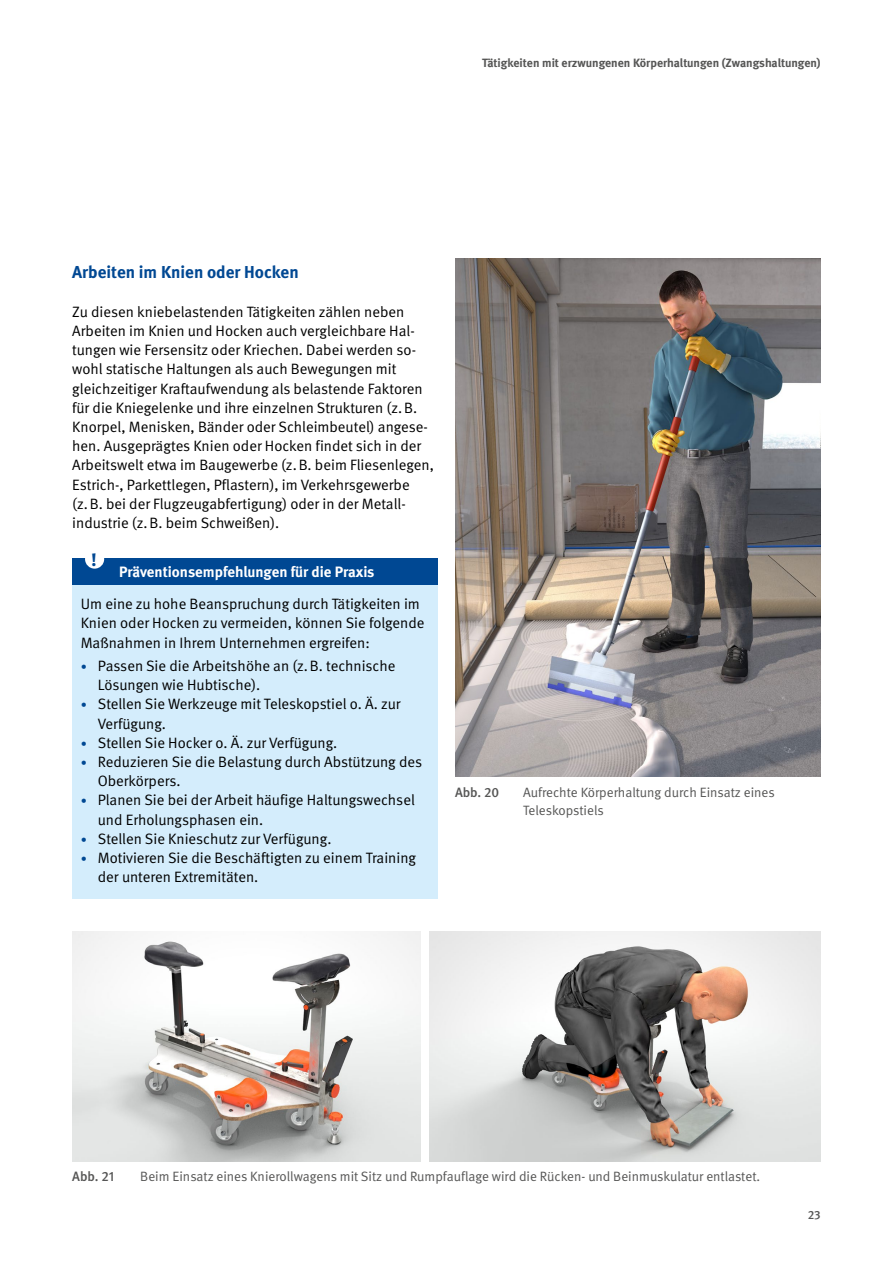
<style>
.page{position:relative;width:893px;height:1263px;background:#fff}
.page>*{position:absolute;margin:0;border:0;box-sizing:border-box;transform-origin:0 0}
.t1{font:700 18px "DGUV Meta Serif";color:#004893}
.Überschriften_H2_ohne_Zahl{font:700 17.25px "DGUV Meta";color:#004893}
.Fließtext_FT{font:15px/19.2px "DGUV Meta";color:#000}
.Fließtext_STG_FT{font:15px/19.2px "DGUV Meta";color:#000}
.Fließtext_STG_Titel{font:700 15px "DGUV Meta";color:#fff}
.t2{font:13.5px/18px "DGUV Meta";color:#565655}
.t3{font:500 13.5px "DGUV Meta";letter-spacing:-.005em;color:#565655}
.t4{font:700 12px "DGUV Meta";color:#565655}
.t5{font:500 12px "DGUV Meta";color:#565655}
.s1{font-size:12px;color:#004893}
</style>
<div class="page">
<div style="left:72px;top:558px;width:366px;height:28px;background:#004893"></div>
<div style="left:72px;top:586px;width:366px;height:74px;background:#d4edfc"></div>
<div style="left:72px;top:651px;width:366px;height:56px;background:#d4edfc"></div>
<div style="left:72px;top:689px;width:366px;height:56px;background:#d4edfc"></div>
<div style="left:72px;top:728px;width:366px;height:36px;background:#d4edfc"></div>
<div style="left:72px;top:747px;width:366px;height:56px;background:#d4edfc"></div>
<div style="left:72px;top:785px;width:366px;height:56px;background:#d4edfc"></div>
<div style="left:72px;top:824px;width:366px;height:36px;background:#d4edfc"></div>
<div style="left:72px;top:843px;width:366px;height:56px;background:#d4edfc"></div>
<img style="left:455px;top:259px;width:366px;height:518px">
<img style="left:72px;top:931px;width:349px;height:231px">
<img style="left:429px;top:931px;width:392px;height:231px">
<div style="left:85px;top:549px;width:19px;height:20px;background:#fff;border-radius:50%"></div>
<p class="t4" style="left:482px;top:56px;width:340px">Tätigkeiten mit erzwungenen Körperhaltungen (Zwangshaltungen)</p>
<h2 class="Überschriften_H2_ohne_Zahl" style="left:72px;top:262px;width:228px">Arbeiten im Knien oder Hocken</h2>
<p class="Fließtext_FT" style="left:72px;top:302px;width:363px">Zu diesen kniebelastenden Tätigkeiten zählen neben Arbeiten im Knien und Hocken auch vergleichbare Hal&shy;tungen wie Fersensitz oder Kriechen. Dabei werden so&shy;wohl statische Haltungen als auch Bewegungen mit gleichzeitiger Kraftaufwendung als belastende Faktoren für die Kniegelenke und ihre einzelnen Strukturen (z.B.<br>Knorpel, Menisken, Bänder oder Schleimbeutel) angese&shy;hen. Ausgeprägtes Knien oder Hocken findet sich in der Arbeitswelt etwa im Baugewerbe (z.B. beim Fliesenlegen, Estrich-, Parkettlegen, Pflastern), im Verkehrsgewerbe (z.B. bei der Flugzeugabfertigung) oder in der Metall&shy;industrie (z.B. beim Schweißen).</p>
<p class="Fließtext_STG_Titel" style="left:119px;top:562px;width:257px">Präventionsempfehlungen für die Praxis</p>
<p class="Fließtext_STG_FT" style="left:81px;top:595px;width:345px">Um eine zu hohe Beanspruchung durch Tätigkeiten im<br>Knien oder Hocken zu vermeiden, können Sie folgende<br>Maßnahmen in Ihrem Unternehmen ergreifen:</p>
<p class="Fließtext_FT" style="left:98px;top:656px;width:299px;text-indent:-17px"><span class="s1">•</span> Passen Sie die Arbeitshöhe an (z.B. technische<br>Lösungen wie Hubtische).</p>
<p class="Fließtext_FT" style="left:98px;top:695px;width:304px;text-indent:-17px"><span class="s1">•</span> Stellen Sie Werkzeuge mit Teleskopstiel o. Ä. zur<br>Verfügung.</p>
<p class="Fließtext_FT" style="left:81px;top:733px;width:258px"><span class="s1">•</span> Stellen Sie Hocker o. Ä. zur Verfügung.</p>
<p class="Fließtext_FT" style="left:98px;top:752px;width:326px;text-indent:-17px"><span class="s1">•</span> Reduzieren Sie die Belastung durch Abstützung des<br>Oberkörpers.</p>
<p class="Fließtext_FT" style="left:98px;top:791px;width:319px;text-indent:-17px"><span class="s1">•</span> Planen Sie bei der Arbeit häufige Haltungswechsel und Erholungsphasen ein.</p>
<p class="Fließtext_FT" style="left:81px;top:829px;width:252px"><span class="s1">•</span> Stellen Sie Knieschutz zur Verfügung.</p>
<p class="Fließtext_FT" style="left:98px;top:848px;width:320px;text-indent:-17px"><span class="s1">•</span> Motivieren Sie die Beschäftigten zu einem Training der unteren Extremitäten.</p>
<p class="t1" style="left:91px;top:549px;width:7px">!</p>
<p class="t3" style="left:455px;top:784px;width:46px">Abb. 20</p>
<p class="t2" style="left:523px;top:783px;width:253px">Aufrechte Körperhaltung durch Einsatz eines<br>Teleskopstiels</p>
<p class="t3" style="left:72px;top:1168px;width:43px">Abb. 21</p>
<p class="t2" style="left:140px;top:1167px;width:621px">Beim Einsatz eines Knierollwagens mit Sitz und Rumpfauflage wird die Rücken- und Beinmuskulatur entlastet.</p>
<p class="t5" style="left:808px;top:1208px;width:15px">23</p>
</div>
